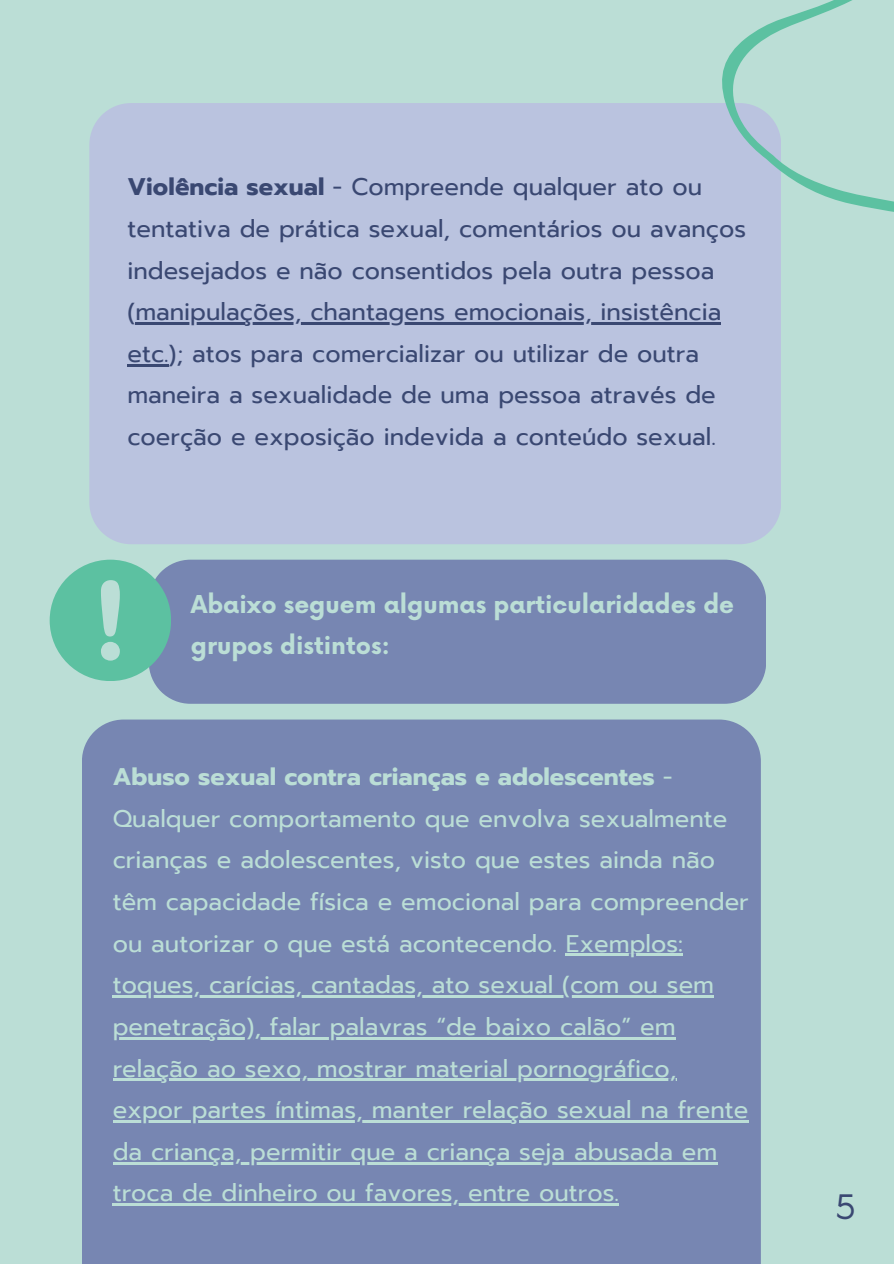
<style>
.page{position:relative;width:894px;height:1264px;background:#fff}
.page>*{position:absolute;margin:0;border:0;box-sizing:border-box;transform-origin:0 0}
.t1{font:33px "Now";color:#3a4872}
.t2{font:24px/41.7px "Prompt";color:#bbded6}
.t3{font:24px/41.7px "Prompt";color:#3a4872}
.t4{font:700 24px/41.7px "Now";color:#bbded6}
.s1{font-weight:700}
</style>
<div class="page">
<div style="left:0;top:0;width:893px;height:1263px;background:#bbded6"></div>
<div style="left:89px;top:103px;width:691px;height:441px;background:#bac3df"></div>
<div style="left:149px;top:559px;width:616px;height:144px;background:#7786b2"></div>
<div style="left:50px;top:559px;width:121px;height:122px;background:#5cc1a1;border-radius:50%"></div>
<svg style="left:101px;top:580px;width:18px;height:80px"></svg>
<hr style="left:135px;top:322px;width:586px;height:3px;background:#3a4872">
<hr style="left:127px;top:364px;width:41px;height:2px;background:#3a4872">
<div style="left:82px;top:719px;width:678px;height:544px;background:#7786b2"></div>
<hr style="left:565px;top:953px;width:117px;height:3px;background:#bbded6">
<hr style="left:113px;top:995px;width:601px;height:2px;background:#bbded6">
<hr style="left:113px;top:1037px;width:562px;height:2px;background:#bbded6">
<hr style="left:113px;top:1078px;width:563px;height:2px;background:#bbded6">
<hr style="left:113px;top:1120px;width:635px;height:2px;background:#bbded6">
<hr style="left:113px;top:1161px;width:604px;height:3px;background:#bbded6">
<hr style="left:113px;top:1203px;width:505px;height:2px;background:#bbded6">
<svg style="left:693px;top:0;width:200px;height:283px"></svg>
<p class="t3" style="left:127px;top:166px;width:620px"><span class="s1">Violência sexual</span> - Compreende qualquer ato ou tentativa de prática sexual, comentários ou avanços indesejados e não consentidos pela outra pessoa (manipulações, chantagens emocionais, insistência</p>
<p class="t3" style="left:127px;top:333px;width:589px">etc.); atos para comercializar ou utilizar de outra maneira a sexualidade de uma pessoa através de coerção e exposição indevida a conteúdo sexual.</p>
<p class="t4" style="left:191px;top:584px;width:544px">Abaixo seguem algumas particularidades de grupos distintos:</p>
<h1 class="t2" style="left:113px;top:756px;width:637px"><span class="s1">Abuso sexual contra crianças e adolescentes</span> - Qualquer comportamento que envolva sexualmente crianças e adolescentes, visto que estes ainda não têm capacidade física e emocional para compreender ou autorizar o que está acontecendo. Exemplos:</h1>
<p class="t2" style="left:113px;top:964px;width:637px">toques, carícias, cantadas, ato sexual (com ou sem penetração), falar palavras “de baixo calão” em relação ao sexo, mostrar material pornográfico, expor partes íntimas, manter relação sexual na frente da criança, permitir que a criança seja abusada em troca de dinheiro ou favores, entre outros.</p>
<h1 class="t1" style="left:835px;top:1188px;width:22px">5</h1>
</div>
